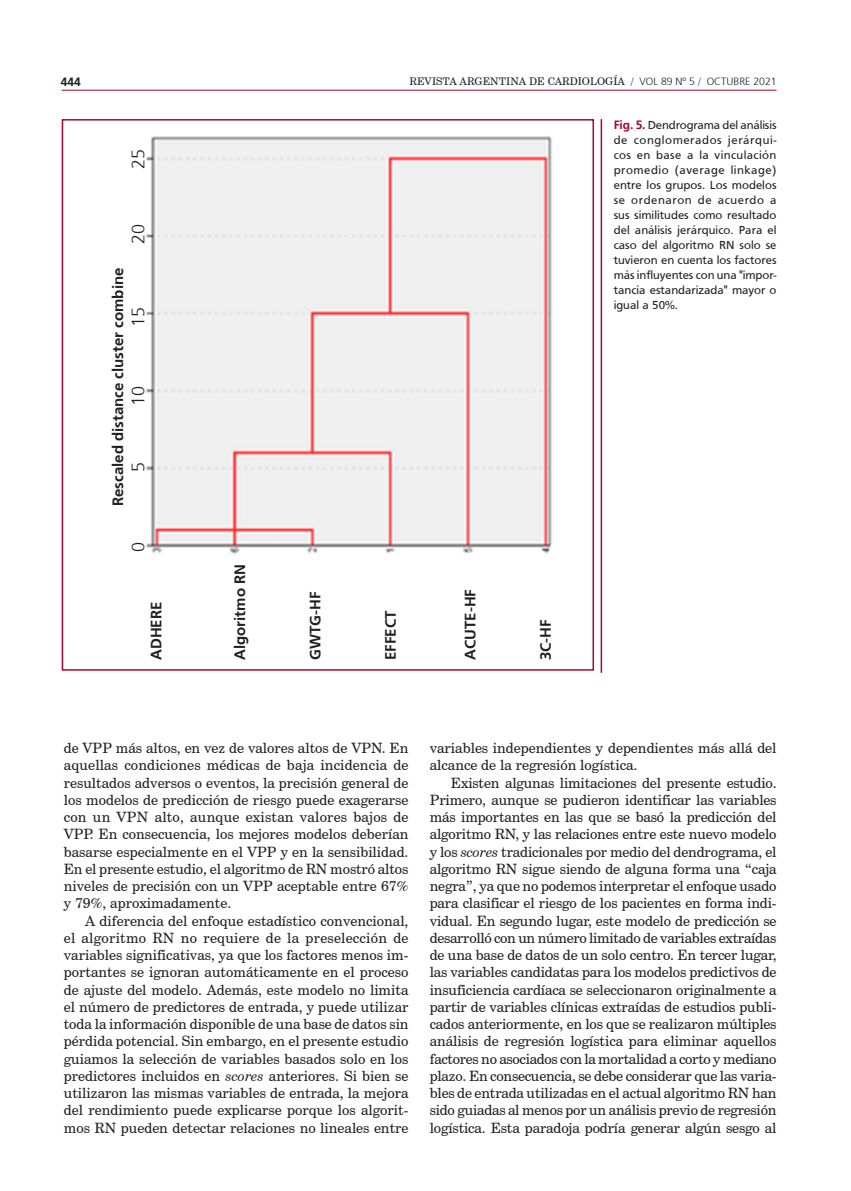
<style>
.page{position:relative;width:851px;height:1191px;background:#fff}
.page>*{position:absolute;margin:0;border:0;box-sizing:border-box;transform-origin:0 0}
.t1{font:300 18px "Frutiger";color:#231f20}
.t2{font:700 15px "Frutiger";color:#231f20}
.texto{font:14.25px/17.2px "Century Schoolbook BT";color:#231f20;text-align:justify}
.epigrafe_horizontal{font:12px/15px "Frutiger";color:#231f20;text-align:justify}
.t3{font:700 12px "Frutiger";color:#231f20}
.t4{font:10.5px "Century Schoolbook BT";color:#231f20}
.s1{font-family:"Frutiger";font-weight:300}
.s2{font-weight:700;color:#ab0333}
.s3{font-style:italic}
</style>
<div class="page">
<hr style="left:62px;top:90px;width:714px;height:1px;background:#ab0333">
<img style="left:146px;top:136px;width:406px;height:418px">
<hr style="left:600px;top:119px;width:2px;height:554px;background:#ab0333">
<div style="left:62px;top:119px;width:532px;height:551px;border:2px solid #ab0333"></div>
<p class="t3" style="left:61px;top:75px;width:22px">444</p>
<p class="t4" style="left:409px;top:75px;width:368px">REVISTA ARGENTINA DE CARDIOLOGÍA / <span class="s1">VOL 89 Nº 5</span> / <span class="s1">OCTUBRE 2021</span></p>
<p class="t1" style="left:128px;top:169px;width:22px;rotate:-90deg">25</p>
<p class="t1" style="left:128px;top:244px;width:22px;rotate:-90deg">20</p>
<p class="t2" style="left:109px;top:506px;width:240px;rotate:-90deg">Rescaled distance cluster combine</p>
<p class="t1" style="left:128px;top:326px;width:22px;rotate:-90deg">15</p>
<p class="t1" style="left:128px;top:406px;width:22px;rotate:-90deg">10</p>
<p class="t1" style="left:128px;top:472px;width:12px;rotate:-90deg">5</p>
<p class="t1" style="left:128px;top:551px;width:12px;rotate:-90deg">0</p>
<p class="t2" style="left:147px;top:660px;width:60px;rotate:-90deg">ADHERE</p>
<p class="epigrafe_horizontal" style="left:613px;top:117px;width:164px"><span class="s2">Fig. 5.</span> Dendrograma del análisis de conglomerados jerárqui&shy;cos en base a la vinculación promedio (average linkage) entre los grupos. Los modelos se ordenaron de acuerdo a sus similitudes como resultado del análisis jerárquico. Para el caso del algoritmo RN solo se tuvieron en cuenta los factores más influyentes con una "impor&shy;tancia estandarizada" mayor o igual a 50%.</p>
<p class="t2" style="left:231px;top:660px;width:97px;rotate:-90deg">Algoritmo RN</p>
<p class="t2" style="left:306px;top:660px;width:70px;rotate:-90deg">GWTG-HF</p>
<p class="t2" style="left:382px;top:660px;width:51px;rotate:-90deg">EFFECT</p>
<p class="t2" style="left:461px;top:660px;width:72px;rotate:-90deg">ACUTE-HF</p>
<p class="t2" style="left:536px;top:660px;width:42px;rotate:-90deg">3C-HF</p>
<p class="texto" style="left:64px;top:739px;width:346px">de VPP más altos, en vez de valores altos de VPN. En aquellas condiciones médicas de baja incidencia de resultados adversos o eventos, la precisión general de los modelos de predicción de riesgo puede exagerarse con un VPN alto, aunque existan valores bajos de VPP. En consecuencia, los mejores modelos deberían basarse especialmente en el VPP y en la sensibilidad.<br>En el presente estudio, el algoritmo de RN mostró altos niveles de precisión con un VPP aceptable entre 67% y 79%, aproximadamente.</p>
<p class="texto" style="left:64px;top:911px;width:346px;text-indent:21px">A diferencia del enfoque estadístico convencional, el algoritmo RN no requiere de la preselección de variables significativas, ya que los factores menos im&shy;portantes se ignoran automáticamente en el proceso de ajuste del modelo. Además, este modelo no limita el número de predictores de entrada, y puede utilizar toda la información disponible de una base de datos sin pérdida potencial. Sin embargo, en el presente estudio guiamos la selección de variables basados solo en los predictores incluidos en <span class="s3">scores</span> anteriores. Si bien se utilizaron las mismas variables de entrada, la mejora del rendimiento puede explicarse porque los algorit&shy;mos RN pueden detectar relaciones no lineales entre</p>
<p class="texto" style="left:429px;top:739px;width:348px">variables independientes y dependientes más allá del alcance de la regresión logística.</p>
<p class="texto" style="left:429px;top:773px;width:348px;text-indent:21px">Existen algunas limitaciones del presente estudio.<br>Primero, aunque se pudieron identificar las variables más importantes en las que se basó la predicción del algoritmo RN, y las relaciones entre este nuevo modelo y los <span class="s3">scores</span> tradicionales por medio del dendrograma, el algoritmo RN sigue siendo de alguna forma una “caja negra”, ya que no podemos interpretar el enfoque usado para clasificar el riesgo de los pacientes en forma indi&shy;vidual. En segundo lugar, este modelo de predicción se desarrolló con un número limitado de variables extraídas de una base de datos de un solo centro. En tercer lugar, las variables candidatas para los modelos predictivos de insuficiencia cardíaca se seleccionaron originalmente a partir de variables clínicas extraídas de estudios publi&shy;cados anteriormente, en los que se realizaron múltiples análisis de regresión logística para eliminar aquellos factores no asociados con la mortalidad a corto y mediano plazo. En consecuencia, se debe considerar que las varia&shy;bles de entrada utilizadas en el actual algoritmo RN han sido guiadas al menos por un análisis previo de regresión logística. Esta paradoja podría generar algún sesgo al</p>
</div>
